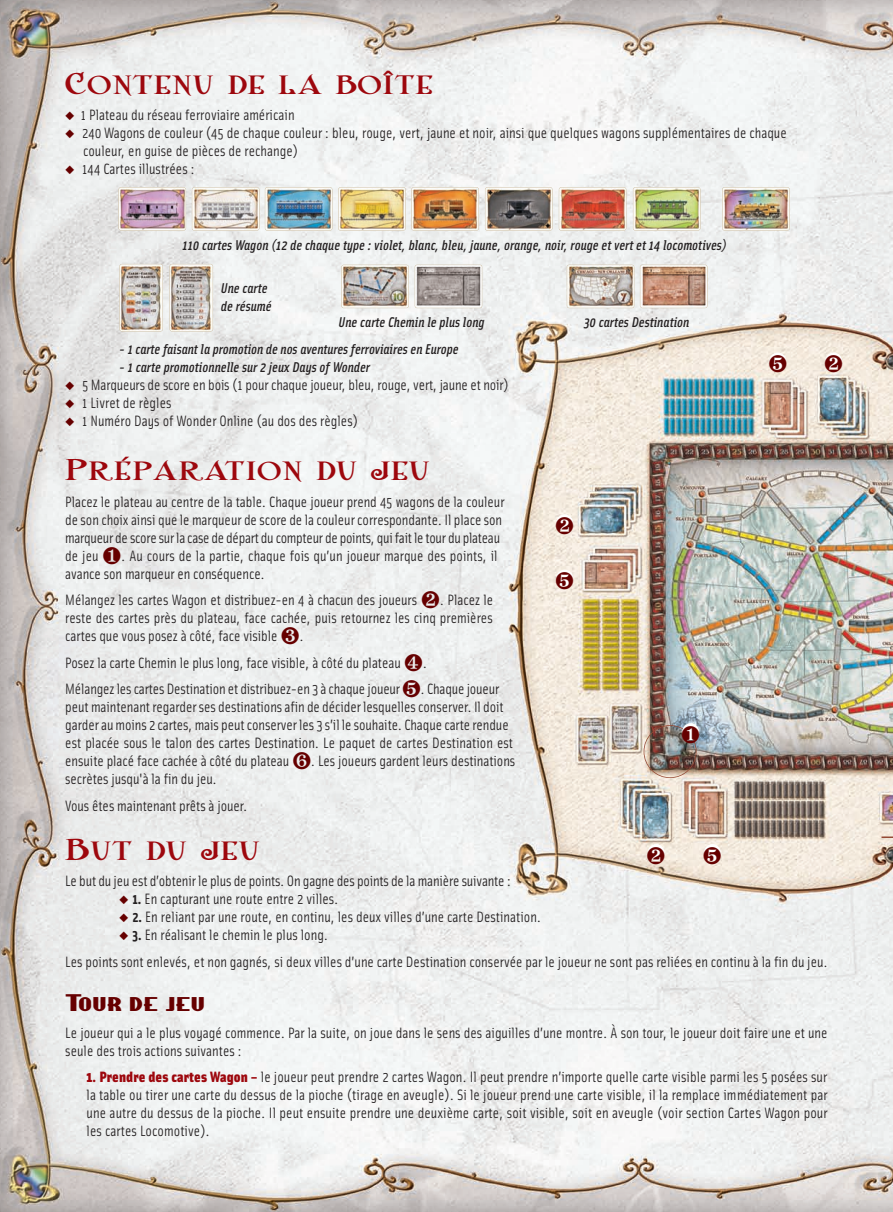
<style>
.page{position:relative;width:893px;height:1212px;background:#fff}
.page>*{position:absolute;margin:0;border:0;box-sizing:border-box;transform-origin:0 0}
.t1{font:25.5px "Shangri La NF Small Caps";letter-spacing:.035em;color:#9d070d;scale:1.18 1}
.t2{font:20.4px "Chippewa Falls NF";letter-spacing:.035em;color:#600;scale:1.18 1}
.t3{font:15px/18px "Solex";color:#231f20}
.t4{font:italic 500 14.25px/18px "Solex";color:#231f20}
.s1{color:#600}
.s2{font-weight:700}
.s3{font-weight:900;color:#9d070d}
</style>
<div class="page">
<img style="left:0;top:0;width:893px;height:1212px">
<div style="left:644px;top:725px;width:52px;height:53px;border:2px solid #954a35;border-radius:50%"></div>
<svg style="left:682px;top:723px;width:17px;height:17px"></svg>
<svg style="left:825px;top:352px;width:17px;height:17px"></svg>
<svg style="left:769px;top:352px;width:17px;height:17px"></svg>
<svg style="left:556px;top:514px;width:17px;height:17px"></svg>
<div style="left:556px;top:570px;width:17px;height:16px;background:#fff;border-radius:50%"></div>
<div style="left:648px;top:844px;width:17px;height:17px;background:#fff;border-radius:50%"></div>
<div style="left:704px;top:844px;width:17px;height:17px;background:#fff;border-radius:50%"></div>
<svg style="left:881px;top:836px;width:12px;height:2px"></svg>
<img style="left:722px;top:187px;width:68px;height:44px">
<img style="left:118px;top:187px;width:68px;height:44px">
<img style="left:192px;top:187px;width:140px;height:44px">
<img style="left:338px;top:187px;width:141px;height:44px">
<svg style="left:485px;top:187px;width:68px;height:44px;background:#7f7974"></svg>
<img style="left:559px;top:187px;width:67px;height:44px">
<img style="left:633px;top:187px;width:68px;height:44px">
<img style="left:119px;top:264px;width:44px;height:67px">
<svg style="left:169px;top:264px;width:44px;height:67px;background:#bcb4ac"></svg>
<svg style="left:415px;top:265px;width:67px;height:43px;background:#a79f9c"></svg>
<img style="left:341px;top:265px;width:68px;height:43px">
<svg style="left:567px;top:265px;width:67px;height:43px;background:#c0b5ab"></svg>
<svg style="left:640px;top:265px;width:68px;height:43px;background:#c29b86"></svg>
<svg style="left:682px;top:726px;width:17px;height:17px"></svg>
<svg style="left:769px;top:355px;width:17px;height:17px"></svg>
<svg style="left:825px;top:355px;width:17px;height:17px"></svg>
<svg style="left:556px;top:517px;width:17px;height:17px"></svg>
<svg style="left:556px;top:572px;width:17px;height:17px"></svg>
<svg style="left:647px;top:846px;width:18px;height:18px"></svg>
<svg style="left:704px;top:846px;width:17px;height:18px"></svg>
<h1 class="t1" style="left:65px;top:70px;width:313px">Contenu de la boîte</h1>
<p class="t3" style="left:65px;top:107px;width:231px"><span class="s1">◆</span> 1 Plateau du réseau ferroviaire américain</p>
<p class="t3" style="left:83px;top:125px;width:705px;text-indent:-18px"><span class="s1">◆</span> 240 Wagons de couleur (45 de chaque couleur : bleu, rouge, vert, jaune et noir, ainsi que quelques wagons supplémentaires de chaque couleur, en guise de pièces de rechange)</p>
<p class="t3" style="left:65px;top:161px;width:131px"><span class="s1">◆</span> 144 Cartes illustrées :</p>
<p class="t4" style="left:183px;top:237px;width:546px">110 cartes Wagon (12 de chaque type : violet, blanc, bleu, jaune, orange, noir, rouge et vert et 14 locomotives)</p>
<p class="t4" style="left:221px;top:281px;width:52px">Une carte de résumé</p>
<p class="t4" style="left:339px;top:314px;width:148px">Une carte Chemin le plus long</p>
<p class="t4" style="left:584px;top:314px;width:107px">30 cartes Destination</p>
<p class="t4" style="left:119px;top:342px;width:341px">- 1 carte faisant la promotion de nos aventures ferroviaires en Europe</p>
<p class="t4" style="left:119px;top:360px;width:252px">- 1 carte promotionnelle sur 2 jeux Days of Wonder</p>
<p class="t3" style="left:65px;top:377px;width:445px"><span class="s1">◆</span> 5 Marqueurs de score en bois (1 pour chaque joueur, bleu, rouge, vert, jaune et noir)</p>
<p class="t3" style="left:65px;top:395px;width:108px"><span class="s1">◆</span> 1 Livret de règles</p>
<p class="t3" style="left:65px;top:413px;width:294px"><span class="s1">◆</span> 1 Numéro Days of Wonder Online (au dos des règles)</p>
<h1 class="t1" style="left:65px;top:456px;width:310px">Préparation du jeu</h1>
<p class="t3" style="left:65px;top:494px;width:441px">Placez le plateau au centre de la table. Chaque joueur prend 45 wagons de la couleur de son choix ainsi que le marqueur de score de la couleur correspondante. Il place son marqueur de score sur la case de départ du compteur de points, qui fait le tour du plateau de jeu <span class="s1">❶</span>. Au cours de la partie, chaque fois qu’un joueur marque des points, il avance son marqueur en conséquence.</p>
<p class="t3" style="left:65px;top:592px;width:429px;text-align:justify">Mélangez les cartes Wagon et distribuez-en 4 à chacun des joueurs <span class="s1">❷</span>. Placez le reste des cartes près du plateau, face cachée, puis retournez les cinq premières cartes que vous posez à côté, face visible <span class="s1">❸</span>.</p>
<p class="t3" style="left:65px;top:651px;width:436px;line-height:26.5px">Posez la carte Chemin le plus long, face visible, à côté du plateau <span class="s1">❹</span>.<br>Mélangez les cartes Destination et distribuez-en 3 à chaque joueur <span class="s1">❺</span>. Chaque joueur</p>
<p class="t3" style="left:65px;top:699px;width:451px">peut maintenant regarder ses destinations afin de décider lesquelles conserver. Il doit garder au moins 2 cartes, mais peut conserver les 3 s’il le souhaite. Chaque carte rendue est placée sous le talon des cartes Destination. Le paquet de cartes Destination est ensuite placé face cachée à côté du plateau <span class="s1">❻</span>. Les joueurs gardent leurs destinations secrètes jusqu'à la fin du jeu.</p>
<p class="t3" style="left:65px;top:798px;width:184px">Vous êtes maintenant prêts à jouer.</p>
<h1 class="t1" style="left:65px;top:836px;width:166px">But du jeu</h1>
<p class="t3" style="left:65px;top:873px;width:447px">Le but du jeu est d’obtenir le plus de points. On gagne des points de la manière suivante :</p>
<p class="t3" style="left:119px;top:891px;width:221px"><span class="s1">◆</span> <span class="s2">1.</span> En capturant une route entre 2 villes.</p>
<p class="t3" style="left:119px;top:909px;width:423px"><span class="s1">◆</span> <span class="s2">2.</span> En reliant par une route, en continu, les deux villes d’une carte Destination.</p>
<p class="t3" style="left:65px;top:923px;width:764px;line-height:26.5px;text-indent:54px"><span class="s1">◆</span> <span class="s2">3.</span> En réalisant le chemin le plus long.<br>Les points sont enlevés, et non gagnés, si deux villes d’une carte Destination conservée par le joueur ne sont pas reliées en continu à la fin du jeu.</p>
<h2 class="t2" style="left:65px;top:992px;width:120px">Tour de jeu</h2>
<p class="t3" style="left:65px;top:1025px;width:764px">Le joueur qui a le plus voyagé commence. Par la suite, on joue dans le sens des aiguilles d’une montre. À son tour, le joueur doit faire une et une seule des trois actions suivantes :</p>
<p class="t3" style="left:87px;top:1069px;width:743px;text-align:justify"><span class="s3">1. Prendre des cartes Wagon –</span> le joueur peut prendre 2 cartes Wagon. Il peut prendre n’importe quelle carte visible parmi les 5 posées sur la table ou tirer une carte du dessus de la pioche (tirage en aveugle). Si le joueur prend une carte visible, il la remplace immédiatement par une autre du dessus de la pioche. Il peut ensuite prendre une deuxième carte, soit visible, soit en aveugle (voir section Cartes Wagon pour les cartes Locomotive).</p>
</div>
